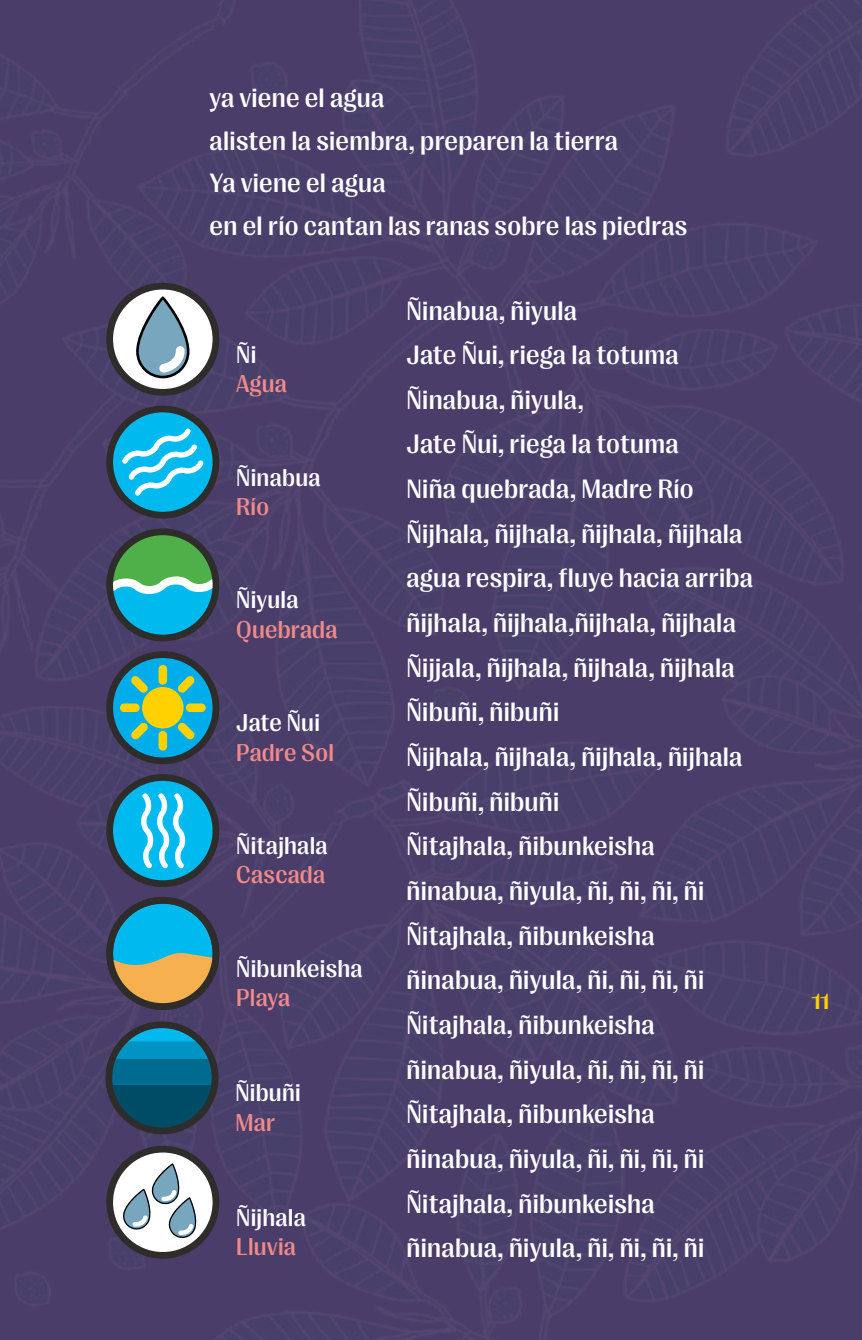
<style>
.page{position:relative;width:862px;height:1340px;background:#fff}
.page>*{position:absolute;margin:0;border:0;box-sizing:border-box;transform-origin:0 0}
.t1{font:500 27px/44.6px "PP Right Gothic";letter-spacing:.01em;color:#fff}
.t2{font:500 24.75px "PP Right Gothic";letter-spacing:.01em;color:#fff}
.t3{font:500 24.75px "PP Right Gothic";letter-spacing:.01em;color:#f18a8a}
.t4{font:500 expanded 22.5px "PP Right Gothic";color:#ffd000}
</style>
<div class="page">
<div style="left:0;top:0;width:861px;height:1339px;background:#4a3f6a"></div>
<svg style="left:110px;top:286px;width:106px;height:106px;background:#dfdede"></svg>
<div style="left:106px;top:283px;width:113px;height:113px;border:7px solid #2e2d2c;border-radius:50%"></div>
<svg style="left:110px;top:409px;width:106px;height:106px;background:#099dc7"></svg>
<div style="left:106px;top:405px;width:113px;height:113px;border:7px solid #2e2d2c;border-radius:50%"></div>
<svg style="left:110px;top:654px;width:106px;height:107px;background:#089cce"></svg>
<div style="left:106px;top:651px;width:113px;height:113px;border:7px solid #2e2d2c;border-radius:50%"></div>
<div style="left:110px;top:777px;width:106px;height:106px;background:#00b9ee;border-radius:50%"></div>
<div style="left:106px;top:774px;width:113px;height:113px;border:7px solid #2e2d2c;border-radius:50%"></div>
<div style="left:110px;top:900px;width:106px;height:106px;background:#00b9ee;border-radius:50%"></div>
<svg style="left:109px;top:1024px;width:106px;height:106px"></svg>
<svg style="left:110px;top:1149px;width:106px;height:106px;background:#d2d2d2"></svg>
<div style="left:106px;top:1145px;width:113px;height:113px;border:7px solid #2e2d2c;border-radius:50%"></div>
<svg style="left:136px;top:296px;width:53px;height:82px;background:#9cb3c0"></svg>
<svg style="left:122px;top:428px;width:82px;height:67px;background:#3bc8f0"></svg>
<svg style="left:112px;top:535px;width:104px;height:104px;background:#3e9c8f"></svg>
<div style="left:106px;top:528px;width:113px;height:113px;border:7px solid #2e2d2c;border-radius:50%"></div>
<div style="left:142px;top:687px;width:41px;height:41px;background:#ffd100;border-radius:50%"></div>
<div style="left:158px;top:665px;width:9px;height:19px;background:#ffd100;border-radius:4px"></div>
<div style="left:158px;top:731px;width:9px;height:19px;background:#ffd100;border-radius:4px"></div>
<div style="left:186px;top:703px;width:19px;height:9px;background:#ffd100;border-radius:4px"></div>
<div style="left:120px;top:703px;width:20px;height:9px;background:#ffd100;border-radius:4px"></div>
<svg style="left:177px;top:675px;width:18px;height:17px"></svg>
<svg style="left:131px;top:722px;width:17px;height:17px"></svg>
<svg style="left:177px;top:722px;width:18px;height:17px"></svg>
<svg style="left:131px;top:675px;width:17px;height:17px"></svg>
<svg style="left:141px;top:793px;width:45px;height:75px"></svg>
<svg style="left:111px;top:953px;width:104px;height:57px"></svg>
<div style="left:106px;top:897px;width:113px;height:112px;border:7px solid #2e2d2c;border-radius:50%"></div>
<svg style="left:108px;top:1041px;width:107px;height:90px;background:#0c5b7c"></svg>
<div style="left:105px;top:1021px;width:113px;height:113px;border:7px solid #2e2d2c;border-radius:50%"></div>
<svg style="left:121px;top:1163px;width:77px;height:76px;background:#c1cfd6"></svg>
<p class="t1" style="left:209px;top:77px;width:479px;line-height:42.3px">ya viene el agua<br>alisten la siembra, preparen la tierra<br>Ya viene el agua<br>en el río cantan las ranas sobre las piedras</p>
<p class="t2" style="left:236px;top:341px;width:22px">Ñi</p>
<p class="t3" style="left:236px;top:370px;width:52px">Agua</p>
<p class="t2" style="left:236px;top:463px;width:86px">Ñinabua</p>
<p class="t3" style="left:236px;top:493px;width:34px">Río</p>
<p class="t2" style="left:236px;top:586px;width:64px">Ñiyula</p>
<p class="t3" style="left:236px;top:615px;width:103px">Quebrada</p>
<p class="t2" style="left:236px;top:709px;width:85px">Jate Ñui</p>
<p class="t3" style="left:236px;top:738px;width:99px">Padre Sol</p>
<p class="t2" style="left:236px;top:832px;width:93px">Ñitajhala</p>
<p class="t3" style="left:236px;top:861px;width:90px">Cascada</p>
<p class="t2" style="left:236px;top:955px;width:128px">Ñibunkeisha</p>
<p class="t3" style="left:236px;top:984px;width:55px">Playa</p>
<p class="t2" style="left:235px;top:1079px;width:67px">Ñibuñi</p>
<p class="t3" style="left:235px;top:1108px;width:41px">Mar</p>
<p class="t2" style="left:236px;top:1203px;width:71px">Ñijhala</p>
<p class="t3" style="left:236px;top:1233px;width:61px">Lluvia</p>
<p class="t1" style="left:406px;top:288px;width:348px">Ñinabua, ñiyula<br>Jate Ñui, riega la totuma<br>Ñinabua, ñiyula,<br>Jate Ñui, riega la totuma<br>Niña quebrada, Madre Río<br>Ñijhala, ñijhala, ñijhala, ñijhala agua respira, fluye hacia arriba ñijhala, ñijhala,ñijhala, ñijhala<br>Ñijjala, ñijhala, ñijhala, ñijhala<br>Ñibuñi, ñibuñi<br>Ñijhala, ñijhala, ñijhala, ñijhala<br>Ñibuñi, ñibuñi<br>Ñitajhala, ñibunkeisha ñinabua, ñiyula, ñi, ñi, ñi, ñi<br>Ñitajhala, ñibunkeisha ñinabua, ñiyula, ñi, ñi, ñi, ñi<br>Ñitajhala, ñibunkeisha ñinabua, ñiyula, ñi, ñi, ñi, ñi<br>Ñitajhala, ñibunkeisha ñinabua, ñiyula, ñi, ñi, ñi, ñi<br>Ñitajhala, ñibunkeisha ñinabua, ñiyula, ñi, ñi, ñi, ñi</p>
<p class="t4" style="left:810px;top:989px;width:19px">11</p>
</div>
